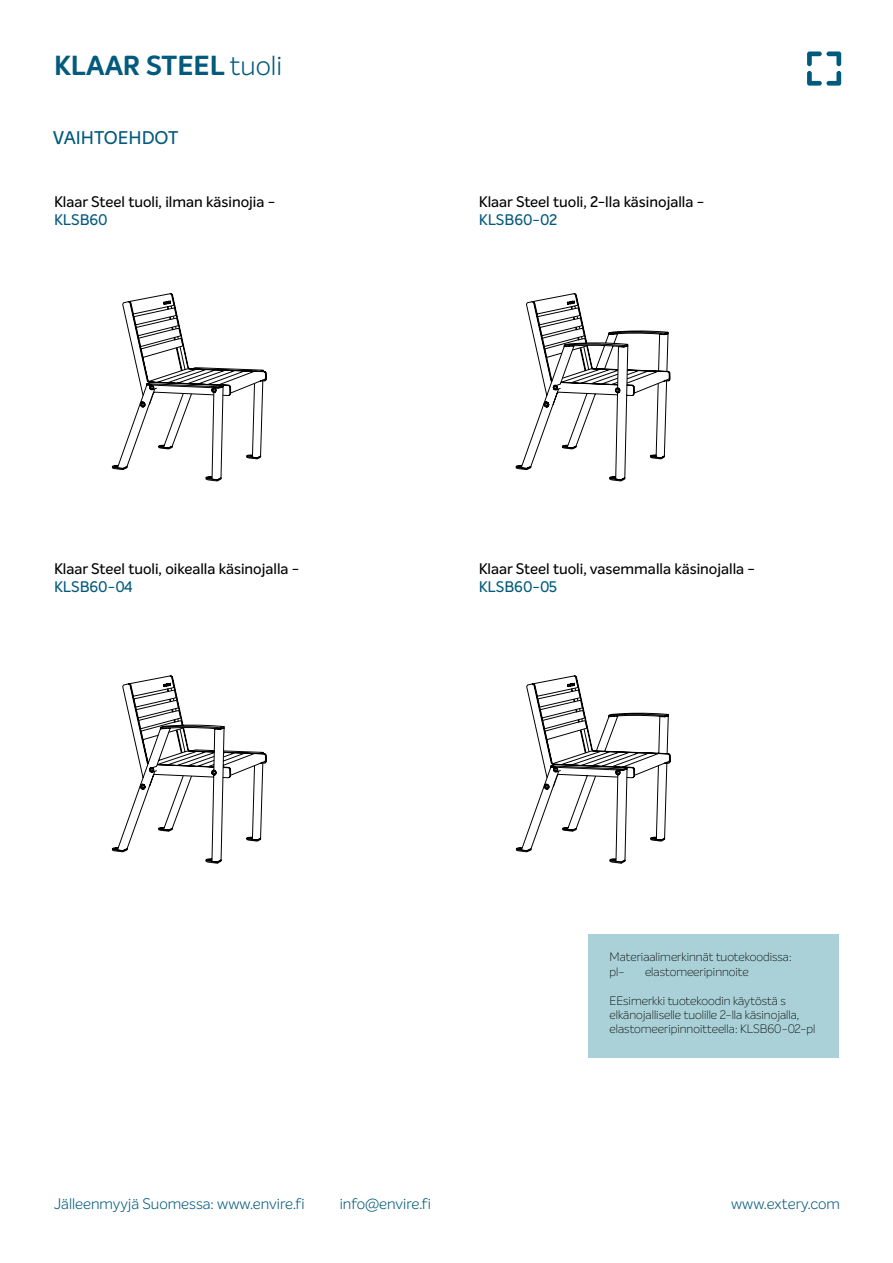
<style>
.page{position:relative;width:893px;height:1263px;background:#fff}
.page>*{position:absolute;margin:0;border:0;box-sizing:border-box;transform-origin:0 0}
.t1{font:700 27px "Intelo";color:#025a7c}
.t2{font:500 18px "Intelo";color:#045a7c}
.t3{font:500 15px "Intelo";color:#000}
.t4{font:300 15px "Intelo";color:#025a7c}
.t5{font:500 15px "Intelo";color:#045a7c}
.t6{font:300 15px "Intelo";color:#045a7c}
.t7{font:100 12px/14.4px "Intelo";color:#000}
.s1{font-weight:300}
</style>
<div class="page">
<svg style="left:807px;top:51px;width:34px;height:35px"></svg>
<div style="left:588px;top:934px;width:251px;height:124px;background:#a9d1d7"></div>
<svg style="left:111px;top:293px;width:156px;height:189px"></svg>
<svg style="left:515px;top:293px;width:156px;height:189px"></svg>
<svg style="left:111px;top:675px;width:156px;height:189px"></svg>
<svg style="left:515px;top:675px;width:156px;height:189px"></svg>
<h1 class="t1" style="left:54px;top:49px;width:230px">KLAAR STEEL <span class="s1">tuoli</span></h1>
<h2 class="t2" style="left:53px;top:126px;width:127px">VAIHTOEHDOT</h2>
<p class="t3" style="left:54px;top:193px;width:223px">Klaar Steel tuoli, ilman käsinojia -</p>
<p class="t5" style="left:54px;top:211px;width:55px">KLSB60</p>
<p class="t3" style="left:54px;top:560px;width:247px">Klaar Steel tuoli, oikealla käsinojalla -</p>
<p class="t5" style="left:54px;top:578px;width:80px">KLSB60-04</p>
<p class="t3" style="left:479px;top:193px;width:227px">Klaar Steel tuoli, 2-lla käsinojalla -</p>
<p class="t5" style="left:479px;top:211px;width:80px">KLSB60-02</p>
<p class="t3" style="left:479px;top:560px;width:278px">Klaar Steel tuoli, vasemmalla käsinojalla -</p>
<p class="t5" style="left:479px;top:578px;width:80px">KLSB60-05</p>
<p class="t7" style="left:610px;top:950px;width:184px">Materiaalimerkinnät tuotekoodissa: pl-</p>
<p class="t7" style="left:645px;top:964px;width:105px">elastomeeripinnoite</p>
<p class="t7" style="left:610px;top:993px;width:207px">EEsimerkki tuotekoodin käytöstä s elkänojalliselle tuolille 2-lla käsinojalla, elastomeeripinnoitteella: KLSB60-02-pl</p>
<p class="t4" style="left:54px;top:1194px;width:252px">Jälleenmyyjä Suomessa: www.envire.fi</p>
<p class="t6" style="left:731px;top:1194px;width:110px">www.extery.com</p>
<p class="t4" style="left:340px;top:1194px;width:93px">info@envire.fi</p>
</div>
